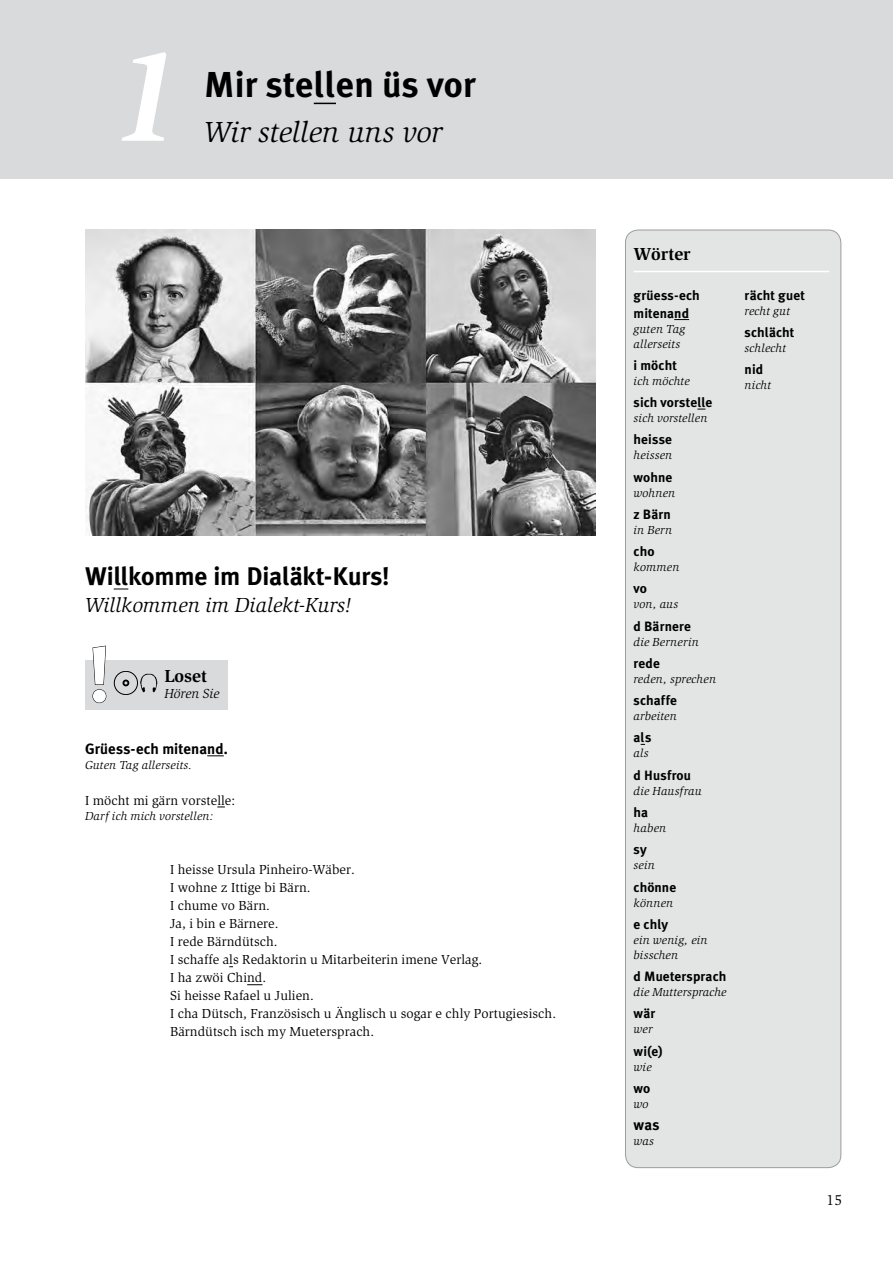
<style>
.page{position:relative;width:893px;height:1263px;background:#fff}
.page>*{position:absolute;margin:0;border:0;box-sizing:border-box;transform-origin:0 0}
.t1{font:italic 700 131.85px "Slimbach";color:#fff}
.t2{font:700 78px "Meta Korrespondenz";color:#fff}
.t3{font:700 36px "Meta Korrespondenz";letter-spacing:.005em;color:#000}
.t4{font:italic 30px "Slimbach";letter-spacing:-.005em;color:#000}
.t5{font:700 25.5px "Meta Korrespondenz";letter-spacing:-.01em;color:#000}
.t6{font:italic 21px "Slimbach";color:#000}
.t7{font:700 18px "Slimbach";color:#000}
.t8{font:700 15px "Meta Korrespondenz";letter-spacing:.005em;color:#000}
.t9{font:15px "Slimbach";color:#000}
.t10{font:13.5px/18px "Slimbach";letter-spacing:.005em;color:#000}
.t11{font:700 13.5px/18px "Meta Korrespondenz";letter-spacing:.01em;color:#000}
.t12{font:italic 13.5px "Slimbach";color:#000}
.t13{font:italic 12px/15px "Slimbach";letter-spacing:.015em;color:#000}
</style>
<div class="page">
<img style="left:85px;top:230px;width:510px;height:306px">
<div style="left:0;top:0;width:893px;height:179px;background:#d9dadb"></div>
<svg style="left:314px;top:103px;width:22px;height:1px"></svg>
<svg style="left:207px;top:755px;width:17px;height:1px"></svg>
<svg style="left:247px;top:984px;width:15px;height:1px"></svg>
<div style="left:625px;top:230px;width:216px;height:937px;background:#e3e4e4;border-radius:13px"></div>
<div style="left:625px;top:230px;width:216px;height:938px;border:1px solid #9c9d9f;border-radius:13px"></div>
<hr style="left:634px;top:271px;width:195px;height:1px;background:#fff">
<svg style="left:114px;top:589px;width:14px;height:1px"></svg>
<svg style="left:674px;top:319px;width:15px;height:1px"></svg>
<div style="left:85px;top:660px;width:142px;height:49px;background:#d9dadb"></div>
<svg style="left:92px;top:645px;width:15px;height:58px"></svg>
<img style="left:137px;top:673px;width:21px;height:20px">
<div style="left:114px;top:671px;width:24px;height:24px;border:1px solid #000;border-radius:50%"></div>
<div style="left:122px;top:679px;width:7px;height:7px;border:2px solid #000;border-radius:50%"></div>
<p class="t1" style="left:111px;top:24px;width:72px">1</p>
<p class="t3" style="left:204px;top:64px;width:273px">Mir stellen üs vor</p>
<p class="t4" style="left:204px;top:115px;width:240px">Wir stellen uns vor</p>
<p class="t5" style="left:85px;top:562px;width:306px">Willkomme im Dialäkt-Kurs!</p>
<p class="t6" style="left:85px;top:594px;width:268px">Willkommen im Dialekt-Kurs!</p>
<p class="t2" style="left:88px;top:629px;width:25px">!</p>
<p class="t7" style="left:164px;top:666px;width:44px">Loset</p>
<p class="t12" style="left:164px;top:686px;width:57px">Hören Sie</p>
<p class="t8" style="left:85px;top:740px;width:143px">Grüess-ech mitenand.</p>
<p class="t13" style="left:85px;top:757px;width:109px">Guten Tag allerseits.</p>
<p class="t10" style="left:85px;top:791px;width:152px">I möcht mi gärn vorstelle:</p>
<p class="t13" style="left:85px;top:808px;width:130px">Darf ich mich vorstellen:</p>
<p class="t10" style="left:170px;top:860px;width:387px">I heisse Ursula Pinheiro-Wäber.<br>I wohne z Ittige bi Bärn.<br>I chume vo Bärn.<br>Ja, i bin e Bärnere.<br>I rede Bärndütsch.<br>I schaffe als Redaktorin u Mitarbeiterin imene Verlag.<br>I ha zwöi Chind.<br>Si heisse Rafael u Julien.<br>I cha Dütsch, Französisch u Änglisch u sogar e chly Portugiesisch.<br>Bärndütsch isch my Muetersprach.</p>
<p class="t7" style="left:634px;top:244px;width:59px">Wörter</p>
<p class="t11" style="left:634px;top:286px;width:68px">grüess-ech mitenand</p>
<p class="t13" style="left:634px;top:321px;width:53px">guten Tag allerseits</p>
<p class="t11" style="left:634px;top:356px;width:45px">i möcht</p>
<p class="t13" style="left:634px;top:374px;width:58px">ich möchte</p>
<p class="t11" style="left:634px;top:393px;width:80px">sich vorstelle</p>
<p class="t13" style="left:634px;top:411px;width:75px">sich vorstellen</p>
<p class="t11" style="left:634px;top:431px;width:40px">heisse</p>
<p class="t13" style="left:634px;top:448px;width:40px">heissen</p>
<p class="t11" style="left:634px;top:468px;width:40px">wohne</p>
<p class="t13" style="left:634px;top:485px;width:43px">wohnen</p>
<p class="t11" style="left:634px;top:505px;width:39px">z Bärn</p>
<p class="t13" style="left:634px;top:523px;width:40px">in Bern</p>
<p class="t11" style="left:634px;top:542px;width:22px">cho</p>
<p class="t13" style="left:634px;top:560px;width:47px">kommen</p>
<p class="t11" style="left:634px;top:580px;width:15px">vo</p>
<p class="t13" style="left:634px;top:597px;width:46px">von, aus</p>
<p class="t11" style="left:634px;top:617px;width:59px">d Bärnere</p>
<p class="t13" style="left:634px;top:634px;width:67px">die Bernerin</p>
<p class="t11" style="left:634px;top:654px;width:28px">rede</p>
<p class="t13" style="left:634px;top:672px;width:84px">reden, sprechen</p>
<p class="t11" style="left:634px;top:691px;width:45px">schaffe</p>
<p class="t13" style="left:634px;top:709px;width:45px">arbeiten</p>
<p class="t11" style="left:634px;top:729px;width:19px">als</p>
<p class="t13" style="left:634px;top:746px;width:17px">als</p>
<p class="t11" style="left:634px;top:766px;width:59px">d Husfrou</p>
<p class="t13" style="left:634px;top:783px;width:69px">die Hausfrau</p>
<p class="t11" style="left:634px;top:803px;width:16px">ha</p>
<p class="t13" style="left:634px;top:821px;width:34px">haben</p>
<p class="t11" style="left:634px;top:840px;width:15px">sy</p>
<p class="t13" style="left:634px;top:858px;width:23px">sein</p>
<p class="t11" style="left:634px;top:878px;width:44px">chönne</p>
<p class="t13" style="left:634px;top:895px;width:41px">können</p>
<p class="t11" style="left:634px;top:915px;width:36px">e chly</p>
<p class="t13" style="left:634px;top:932px;width:76px">ein wenig, ein bisschen</p>
<p class="t11" style="left:634px;top:967px;width:94px">d Muetersprach</p>
<p class="t13" style="left:634px;top:985px;width:94px">die Muttersprache</p>
<p class="t11" style="left:634px;top:1004px;width:23px">wär</p>
<p class="t13" style="left:634px;top:1022px;width:20px">wer</p>
<p class="t11" style="left:634px;top:1042px;width:31px">wi(e)</p>
<p class="t13" style="left:634px;top:1059px;width:20px">wie</p>
<p class="t11" style="left:634px;top:1079px;width:18px">wo</p>
<p class="t13" style="left:634px;top:1096px;width:16px">wo</p>
<p class="t8" style="left:634px;top:1116px;width:28px">was</p>
<p class="t13" style="left:634px;top:1134px;width:22px">was</p>
<p class="t11" style="left:745px;top:286px;width:62px">rächt guet</p>
<p class="t13" style="left:745px;top:303px;width:47px">recht gut</p>
<p class="t11" style="left:745px;top:323px;width:51px">schlächt</p>
<p class="t13" style="left:745px;top:341px;width:43px">schlecht</p>
<p class="t11" style="left:745px;top:360px;width:20px">nid</p>
<p class="t13" style="left:745px;top:378px;width:28px">nicht</p>
<p class="t9" style="left:827px;top:1192px;width:8px">15</p>
</div>
